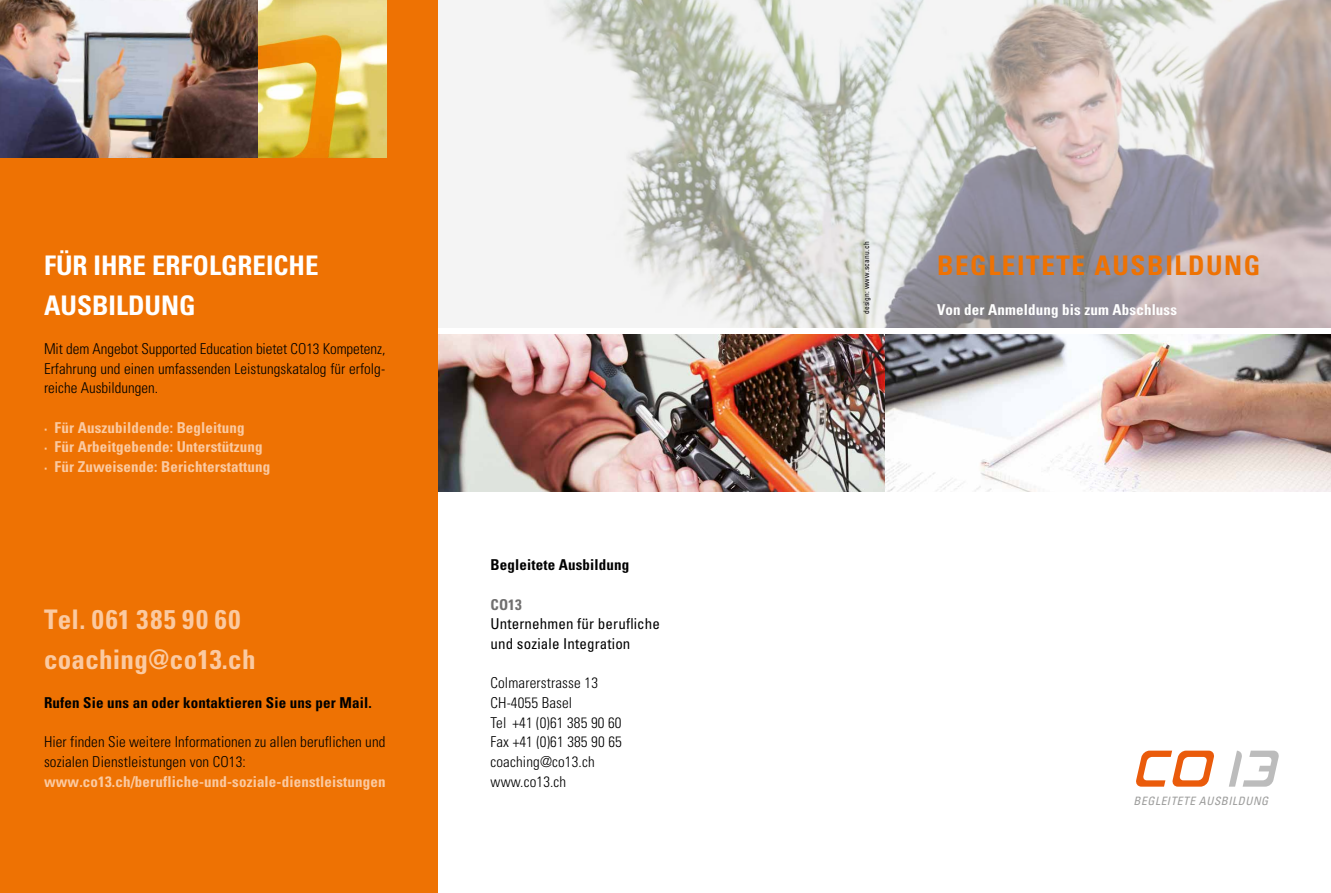
<style>
.page{position:relative;width:1331px;height:893px;background:#fff}
.page>*{position:absolute;margin:0;border:0;box-sizing:border-box;transform-origin:0 0}
.t1{font:700 condensed 27px/39.3px "Univers";letter-spacing:.01em;color:#fbcaa1}
.t2{font:700 condensed 27px/39.3px "Univers";color:#fff}
.t3{font:700 condensed 27px "Univers";letter-spacing:.06em;color:#ee7203}
.t4{font:300 condensed 15px/19.6px "Univers";letter-spacing:.005em;color:#000}
.t5{font:700 condensed 15px/19.6px "Univers";letter-spacing:.01em;color:#fbcaa1}
.t6{font:700 condensed 15px "Univers";letter-spacing:.01em;color:#000}
.t7{font:condensed 15px/19.6px "Univers";letter-spacing:.01em;color:#000}
.t8{font:700 condensed 15px "Univers";letter-spacing:.01em;color:#fff}
.t9{font:700 condensed 15px "Univers";color:#706f6f}
.t10{font:italic condensed 11.55px "Univers";letter-spacing:.045em;color:#9d9d9c}
.t11{font:condensed 7.5px "Univers";letter-spacing:.025em;color:#000}
</style>
<div class="page">
<img style="left:438px;top:0;width:893px;height:327px">
<img style="left:884px;top:334px;width:447px;height:158px">
<img style="left:438px;top:334px;width:446px;height:158px">
<div style="left:0;top:0;width:438px;height:893px;background:#ee7203"></div>
<img style="left:257px;top:0;width:130px;height:157px">
<svg style="left:1136px;top:751px;width:78px;height:36px"></svg>
<svg style="left:1229px;top:751px;width:50px;height:36px"></svg>
<img style="left:0;top:0;width:257px;height:157px">
<h1 class="t2" style="left:44px;top:246px;width:276px">FÜR IHRE ERFOLGREICHE<br>AUSBILDUNG</h1>
<p class="t4" style="left:44px;top:339px;width:343px;text-align:justify">Mit dem Angebot Supported Education bietet CO13 Kompetenz, Erfahrung und einen umfassenden Leistungskatalog für erfolg&shy;reiche Ausbildungen.</p>
<p class="t5" style="left:44px;top:417px;width:228px">· Für Auszubildende: Begleitung<br>· Für Arbeitgebende: Unterstützung<br>· Für Zuweisende: Berichterstattung</p>
<h1 class="t1" style="left:44px;top:600px;width:213px">Tel. 061 385 90 60 coaching@co13.ch</h1>
<p class="t6" style="left:44px;top:693px;width:329px">Rufen Sie uns an oder kontaktieren Sie uns per Mail.</p>
<p class="t4" style="left:44px;top:732px;width:343px">Hier finden Sie weitere Informationen zu allen beruflichen und sozialen Dienstleistungen von CO13:</p>
<p class="t5" style="left:44px;top:771px;width:343px">www.co13.ch/berufliche-und-soziale-dienstleistungen</p>
<p class="t6" style="left:490px;top:556px;width:140px">Begleitete Ausbildung</p>
<p class="t9" style="left:490px;top:595px;width:33px">CO13</p>
<p class="t7" style="left:490px;top:614px;width:171px">Unternehmen für berufliche und soziale Integration</p>
<p class="t4" style="left:490px;top:673px;width:133px">Colmarerstrasse 13<br>CH-4055 Basel<br>Tel +41 (0)61 385 90 60<br>Fax +41 (0)61 385 90 65 coaching@co13.ch www.co13.ch</p>
<p class="t11" style="left:862px;top:314px;width:74px;rotate:-90deg">design: www.scanu.ch</p>
<h1 class="t3" style="left:937px;top:249px;width:325px">BEGLEITETE AUSBILDUNG</h1>
<p class="t8" style="left:937px;top:300px;width:242px">Von der Anmeldung bis zum Abschluss</p>
<p class="t10" style="left:1134px;top:793px;width:136px">BEGLEITETE AUSBILDUNG</p>
</div>
